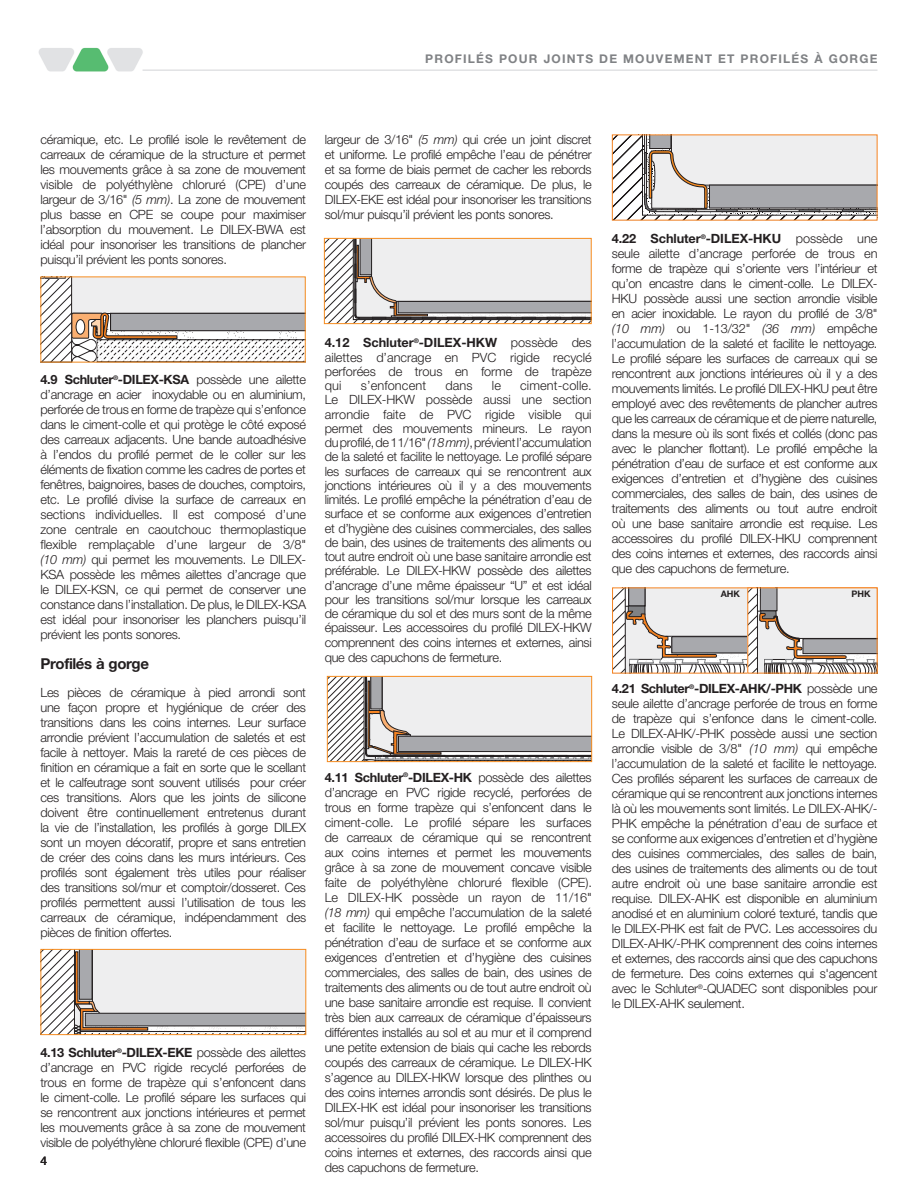
<style>
.page{position:relative;width:918px;height:1188px;background:#fff}
.page>*{position:absolute;margin:0;border:0;box-sizing:border-box;transform-origin:0 0}
.t1{font:700 15px "Helvetica Neue LT Pro";letter-spacing:-.025em;color:#231f20}
.t2{font:300 12.75px/15px "Helvetica Neue LT Pro";letter-spacing:-.025em;color:#231f20;text-align:justify}
.t3{font:300 12.75px "Helvetica Neue LT Pro";letter-spacing:.01em;color:#231f20}
.t4{font:700 12px "Helvetica Neue LT Pro";letter-spacing:.1em;color:#808285}
.t5{font:500 12px "Helvetica Neue LT Pro";color:#231f20}
.t6{font:700 9px "Helvetica Neue LT Pro";color:#231f20}
.s1{font-style:italic}
.s2{font-weight:700}
</style>
<div class="page">
<img style="left:38px;top:47px;width:105px;height:25px">
<hr style="left:143px;top:69px;width:734px;height:2px;background:#e1e2e4">
<svg style="left:42px;top:951px;width:262px;height:82px;background:#d6d4d4"></svg>
<div style="left:40px;top:949px;width:266px;height:86px;border:1px solid #f68c1f"></div>
<svg style="left:326px;top:240px;width:264px;height:82px;background:#d3d2d3"></svg>
<div style="left:324px;top:238px;width:268px;height:86px;border:1px solid #f68c1f"></div>
<svg style="left:329px;top:678px;width:261px;height:82px;background:#cfcece"></svg>
<hr style="left:446px;top:759px;width:146px;height:1px;background:#a8a9ad">
<div style="left:327px;top:676px;width:265px;height:86px;border:1px solid #f68c1f"></div>
<svg style="left:42px;top:279px;width:262px;height:81px"></svg>
<svg style="left:613px;top:588px;width:263px;height:85px;background:#cfcccb"></svg>
<div style="left:747px;top:588px;width:131px;height:86px;border:1px solid #f58220"></div>
<svg style="left:614px;top:137px;width:262px;height:81px;background:#cccbcc"></svg>
<p class="t4" style="left:425px;top:51px;width:454px">PROFILÉS POUR JOINTS DE MOUVEMENT ET PROFILÉS À GORGE</p>
<p class="t2" style="left:40px;top:132px;width:267px">céramique, etc. Le profilé isole le revêtement de carreaux de céramique de la structure et permet les mouvements grâce à sa zone de mouvement visible de polyéthylène chloruré (CPE) d’une largeur de 3/16" <span class="s1">(5 mm)</span>. La zone de mouvement plus basse en CPE se coupe pour maximiser l’absorption du mouvement. Le DILEX-BWA est idéal pour insonoriser les transitions de plancher puisqu’il prévient les ponts sonores.</p>
<p class="t2" style="left:325px;top:132px;width:268px">largeur de 3/16" <span class="s1">(5 mm)</span> qui crée un joint discret et uniforme. Le profilé empêche l’eau de pénétrer et sa forme de biais permet de cacher les rebords coupés des carreaux de céramique. De plus, le DILEX-EKE est idéal pour insonoriser les transitions sol/mur puisqu’il prévient les ponts sonores.</p>
<p class="t2" style="left:40px;top:372px;width:267px"><span class="s2">4.9 Schluter</span><sup>®</sup><span class="s2">-DILEX-KSA</span> possède une ailette d’ancrage en acier inoxydable ou en aluminium, perforée de trous en forme de trapèze qui s’enfonce dans le ciment-colle et qui protège le côté exposé des carreaux adjacents. Une bande autoadhésive à l’endos du profilé permet de le coller sur les éléments de fixation comme les cadres de portes et fenêtres, baignoires, bases de douches, comptoirs, etc. Le profilé divise la surface de carreaux en sections individuelles. Il est composé d’une zone centrale en caoutchouc thermoplastique flexible remplaçable d’une largeur de 3/8" <span class="s1">(10 mm)</span> qui permet les mouvements. Le DILEX-KSA possède les mêmes ailettes d’ancrage que le DILEX-KSN, ce qui permet de conserver une constance dans l’installation. De plus, le DILEX-KSA est idéal pour insonoriser les planchers puisqu’il prévient les ponts sonores.</p>
<p class="t1" style="left:40px;top:654px;width:110px">Profilés à gorge</p>
<p class="t2" style="left:40px;top:685px;width:267px">Les pièces de céramique à pied arrondi sont une façon propre et hygiénique de créer des transitions dans les coins internes. Leur surface arrondie prévient l’accumulation de saletés et est facile à nettoyer. Mais la rareté de ces pièces de finition en céramique a fait en sorte que le scellant et le calfeutrage sont souvent utilisés pour créer ces transitions. Alors que les joints de silicone doivent être continuellement entretenus durant la vie de l’installation, les profilés à gorge DILEX sont un moyen décoratif, propre et sans entretien de créer des coins dans les murs intérieurs. Ces profilés sont également très utiles pour réaliser des transitions sol/mur et comptoir/dosseret. Ces profilés permettent aussi l’utilisation de tous les carreaux de céramique, indépendamment des pièces de finition offertes.</p>
<p class="t2" style="left:40px;top:1045px;width:267px"><span class="s2">4.13 Schluter</span><sup>®</sup><span class="s2">-DILEX-EKE</span> possède des ailettes d’ancrage en PVC rigide recyclé perforées de trous en forme de trapèze qui s’enfoncent dans le ciment-colle. Le profilé sépare les surfaces qui se rencontrent aux jonctions intérieures et permet les mouvements grâce à sa zone de mouvement visible de polyéthylène chloruré flexible (CPE) d’une</p>
<p class="t5" style="left:40px;top:1154px;width:8px">4</p>
<p class="t2" style="left:325px;top:335px;width:269px;line-height:14.2px"><span class="s2">4.12 Schluter</span><sup>®</sup><span class="s2">-DILEX-HKW</span> possède des ailettes d’ancrage en PVC rigide recyclé perforées de trous en forme de trapèze qui</p>
<p class="t2" style="left:325px;top:378px;width:269px;line-height:14.2px;text-indent:195px">ciment-colle.<br>Le DILEX-HKW possède aussi une section arrondie faite de PVC rigide visible qui permet des mouvements mineurs. Le rayon du profilé, de 11/16" <span class="s1">(18 mm)</span>, prévient l’accumulation de la saleté et facilite le nettoyage. Le profilé sépare les surfaces de carreaux qui se rencontrent aux jonctions intérieures où il y a des mouvements limités. Le profilé empêche la pénétration d’eau de surface et se conforme aux exigences d’entretien et d’hygiène des cuisines commerciales, des salles de bain, des usines de traitements des aliments ou tout autre endroit où une base sanitaire arrondie est préférable. Le DILEX-HKW possède des ailettes d’ancrage d’une même épaisseur “U” et est idéal pour les transitions sol/mur lorsque les carreaux de céramique du sol et des murs sont de la même épaisseur. Les accessoires du profilé DILEX-HKW comprennent des coins internes et externes, ainsi que des capuchons de fermeture.</p>
<p class="t3" style="left:361px;top:378px;width:67px">s’enfoncent</p>
<p class="t2" style="left:445px;top:378px;width:29px">dans</p>
<p class="t2" style="left:492px;top:378px;width:11px">le</p>
<p class="t2" style="left:325px;top:769px;width:269px"><span class="s2">4.11 Schluter</span><sup>®</sup><span class="s2">-DILEX-HK</span> possède des ailettes d’ancrage en PVC rigide recyclé, perforées de trous en forme trapèze qui s’enfoncent dans le ciment-colle. Le profilé sépare les surfaces de carreaux de céramique qui se rencontrent aux coins internes et permet les mouvements grâce à sa zone de mouvement concave visible faite de polyéthylène chloruré flexible (CPE).<br>Le DILEX-HK possède un rayon de 11/16" <span class="s1">(18 mm)</span> qui empêche l’accumulation de la saleté et facilite le nettoyage. Le profilé empêche la pénétration d’eau de surface et se conforme aux exigences d’entretien et d’hygiène des cuisines commerciales, des salles de bain, des usines de traitements des aliments ou de tout autre endroit où une base sanitaire arrondie est requise. Il convient très bien aux carreaux de céramique d’épaisseurs différentes installés au sol et au mur et il comprend une petite extension de biais qui cache les rebords coupés des carreaux de céramique. Le DILEX-HK s’agence au DILEX-HKW lorsque des plinthes ou des coins internes arrondis sont désirés. De plus le DILEX-HK est idéal pour insonoriser les transitions sol/mur puisqu’il prévient les ponts sonores. Les accessoires du profilé DILEX-HK comprennent des coins internes et externes, des raccords ainsi que des capuchons de fermeture.</p>
<p class="t2" style="left:612px;top:231px;width:267px"><span class="s2">4.22 Schluter</span><sup>®</sup><span class="s2">-DILEX-HKU</span> possède une seule ailette d’ancrage perforée de trous en forme de trapèze qui s’oriente vers l’intérieur et qu’on encastre dans le ciment-colle. Le DILEX-HKU possède aussi une section arrondie visible en acier inoxidable. Le rayon du profilé de 3/8" <span class="s1">(10 mm)</span> ou 1-13/32" <span class="s1">(36 mm)</span> empêche l’accumulation de la saleté et facilite le nettoyage.<br>Le profilé sépare les surfaces de carreaux qui se rencontrent aux jonctions intérieures où il y a des mouvements limités. Le profilé DILEX-HKU peut être employé avec des revêtements de plancher autres que les carreaux de céramique et de pierre naturelle, dans la mesure où ils sont fixés et collés (donc pas avec le plancher flottant). Le profilé empêche la pénétration d’eau de surface et est conforme aux exigences d’entretien et d’hygiène des cuisines commerciales, des salles de bain, des usines de traitements des aliments ou tout autre endroit où une base sanitaire arrondie est requise. Les accessoires du profilé DILEX-HKU comprennent des coins internes et externes, des raccords ainsi que des capuchons de fermeture.</p>
<p class="t6" style="left:721px;top:589px;width:21px">AHK</p>
<p class="t6" style="left:852px;top:589px;width:21px">PHK</p>
<p class="t2" style="left:612px;top:681px;width:267px"><span class="s2">4.21 Schluter</span><sup>®</sup><span class="s2">-DILEX-AHK/-PHK</span> possède une seule ailette d’ancrage perforée de trous en forme de trapèze qui s’enfonce dans le ciment-colle.<br>Le DILEX-AHK/-PHK possède aussi une section arrondie visible de 3/8" <span class="s1">(10 mm)</span> qui empêche l’accumulation de la saleté et facilite le nettoyage.<br>Ces profilés séparent les surfaces de carreaux de céramique qui se rencontrent aux jonctions internes là où les mouvements sont limités. Le DILEX-AHK/- PHK empêche la pénétration d’eau de surface et se conforme aux exigences d’entretien et d’hygiène des cuisines commerciales, des salles de bain, des usines de traitements des aliments ou de tout autre endroit où une base sanitaire arrondie est requise. DILEX-AHK est disponible en aluminium anodisé et en aluminium coloré texturé, tandis que le DILEX-PHK est fait de PVC. Les accessoires du DILEX-AHK/-PHK comprennent des coins internes et externes, des raccords ainsi que des capuchons de fermeture. Des coins externes qui s'agencent avec le Schluter<sup>®</sup>-QUADEC sont disponibles pour le DILEX-AHK seulement.</p>
</div>
